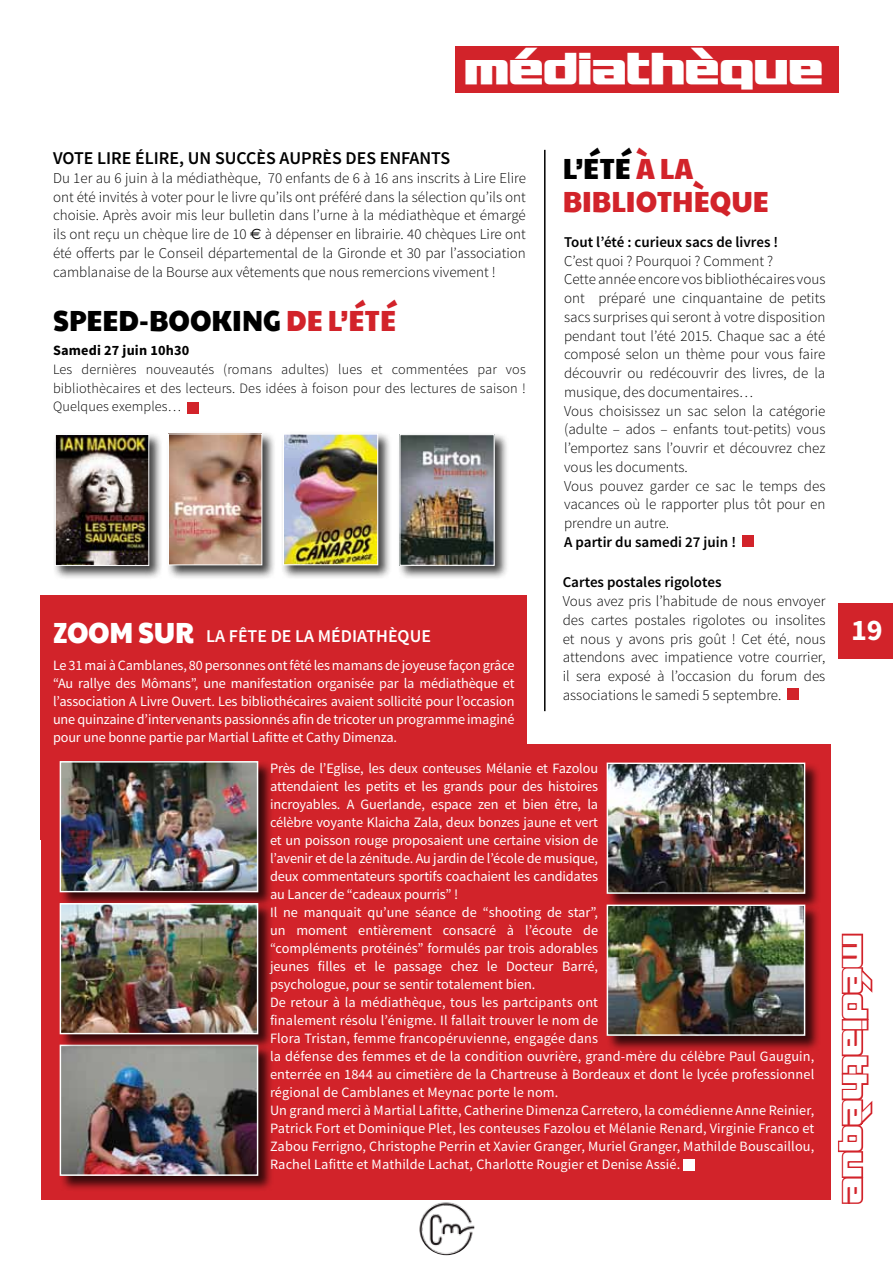
<style>
.page{position:relative;width:893px;height:1263px;background:#fff}
.page>*{position:absolute;margin:0;border:0;box-sizing:border-box;transform-origin:0 0}
.t1{font:700 42px "Interceptor";letter-spacing:.04em;color:#fff}
.t2{font:700 31.5px "Interceptor";letter-spacing:.03em;color:#fff}
.t3{font:700 30px "Source Sans Pro";color:#fff}
.t4{font:29.1px/32.4px "Paytone One";color:#d2232a;scale:.93 1}
.t5{font:29.1px "Paytone One";color:#000;scale:.93 1}
.t6{font:29.1px "Paytone One";letter-spacing:-.01em;color:#fff;scale:.93 1}
.t7{font:600 18px "Source Sans Pro";color:#000}
.t8{font:600 18px "Source Sans Pro";color:#fff}
.t9{font:300 15px/18.8px "Source Sans Pro";color:#000;text-align:justify}
.t10{font:600 15px "Source Sans Pro";color:#000}
.t11{font:14.25px/18px "Source Sans Pro";color:#fff}
.t12{font:300 14.25px/18.8px "Source Sans Pro";letter-spacing:.01em;color:#000;text-align:justify}
.t13{font:700 14.25px "Source Sans Pro";letter-spacing:.01em;color:#000}
.s1{color:#000}
.s2{font-family:"Euro Sans";font-weight:400}
.s3{color:#d2232a}
</style>
<div class="page">
<hr style="left:544px;top:150px;width:1px;height:561px;background:#000">
<div style="left:41px;top:595px;width:486px;height:245px;background:#d2232a"></div>
<div style="left:455px;top:47px;width:384px;height:46px;background:#d2232a"></div>
<div style="left:41px;top:744px;width:790px;height:455px;background:#d2232a"></div>
<div style="left:683px;top:1160px;width:12px;height:11px;background:#fff"></div>
<div style="left:839px;top:604px;width:54px;height:55px;background:#d2232a"></div>
<svg style="left:837px;top:933px;width:36px;height:271px"></svg>
<div style="left:187px;top:402px;width:12px;height:12px;background:#d2232a"></div>
<div style="left:742px;top:535px;width:11px;height:12px;background:#d2232a"></div>
<img style="left:419px;top:1199px;width:55px;height:56px;border-radius:28px">
<div style="left:606px;top:762px;width:215px;height:147px;background:#000;opacity:.75"></div>
<img style="left:609px;top:764px;width:194px;height:128px">
<div style="left:607px;top:762px;width:198px;height:132px;border:1px solid #fff"></div>
<div style="left:166px;top:431px;width:110px;height:149px;background:#000;opacity:.75"></div>
<img style="left:170px;top:435px;width:90px;height:128px">
<div style="left:168px;top:433px;width:94px;height:132px;border:1px solid #fff"></div>
<div style="left:281px;top:431px;width:111px;height:148px;background:#000;opacity:.75"></div>
<img style="left:285px;top:435px;width:91px;height:128px">
<div style="left:283px;top:433px;width:95px;height:132px;border:1px solid #fff"></div>
<div style="left:397px;top:432px;width:112px;height:148px;background:#000;opacity:.75"></div>
<img style="left:401px;top:436px;width:92px;height:128px">
<div style="left:399px;top:434px;width:96px;height:132px;border:1px solid #fff"></div>
<div style="left:53px;top:432px;width:110px;height:148px;background:#000;opacity:.75"></div>
<img style="left:57px;top:436px;width:90px;height:128px">
<div style="left:55px;top:434px;width:94px;height:132px;border:1px solid #fff"></div>
<div style="left:787px;top:688px;width:12px;height:12px;background:#d2232a"></div>
<div style="left:606px;top:904px;width:215px;height:147px;background:#000;opacity:.75"></div>
<img style="left:609px;top:906px;width:194px;height:128px">
<div style="left:607px;top:904px;width:198px;height:132px;border:1px solid #fff"></div>
<div style="left:59px;top:1044px;width:215px;height:147px;background:#000;opacity:.75"></div>
<img style="left:62px;top:1050px;width:194px;height:124px">
<div style="left:60px;top:1044px;width:198px;height:132px;border:1px solid #fff"></div>
<div style="left:59px;top:760px;width:215px;height:148px;background:#000;opacity:.75"></div>
<img style="left:62px;top:763px;width:194px;height:127px">
<div style="left:60px;top:761px;width:198px;height:131px;border:1px solid #fff"></div>
<div style="left:59px;top:902px;width:215px;height:148px;background:#000;opacity:.75"></div>
<img style="left:62px;top:905px;width:194px;height:127px">
<div style="left:60px;top:903px;width:198px;height:131px;border:1px solid #fff"></div>
<h1 class="t1" style="left:466px;top:41px;width:359px">médiathèque</h1>
<h3 class="t4" style="left:563px;top:153px;width:223px"><span class="s1">L’ÉTÉ</span> À LA<br>BIBLIOTHÈQUE</h3>
<p class="t7" style="left:53px;top:147px;width:389px">Vote lire élire, un succès auprès des enfants</p>
<p class="t9" style="left:53px;top:169px;width:474px">Du 1er au 6 juin à la médiathèque, 70 enfants de 6 à 16 ans inscrits à Lire Elire ont été invités à voter pour le livre qu’ils ont préféré dans la sélection qu’ils ont choisie. Après avoir mis leur bulletin dans l’urne à la médiathèque et émargé ils ont reçu un chèque lire de 10 <span class="s2">e</span> à dépenser en librairie. 40 chèques Lire ont été offerts par le Conseil départemental de la Gironde et 30 par l’association camblanaise de la Bourse aux vêtements que nous remercions vivement !</p>
<p class="t10" style="left:564px;top:232px;width:216px">Tout l’été : curieux sacs de livres !</p>
<p class="t9" style="left:564px;top:251px;width:263px;text-align:left">C’est quoi ? Pourquoi ? Comment ?<br>Cette année encore vos bibliothécaires vous ont préparé une cinquantaine de petits sacs surprises qui seront à votre disposition pendant tout l’été 2015. Chaque sac a été composé selon un thème pour vous faire découvrir ou redécouvrir des livres, de la musique, des documentaires…<br>Vous choisissez un sac selon la catégorie (adulte – ados – enfants tout-petits) vous l’emportez sans l’ouvrir et découvrez chez vous les documents.<br>Vous pouvez garder ce sac le temps des vacances où le rapporter plus tôt pour en prendre un autre.</p>
<p class="t10" style="left:564px;top:532px;width:173px">A partir du samedi 27 juin !</p>
<p class="t10" style="left:563px;top:573px;width:160px">Cartes postales rigolotes</p>
<p class="t9" style="left:563px;top:592px;width:264px">Vous avez pris l’habitude de nous envoyer des cartes postales rigolotes ou insolites et nous y avons pris goût ! Cet été, nous attendons avec impatience votre courrier, il sera exposé à l’occasion du forum des associations le samedi 5 septembre.</p>
<h3 class="t5" style="left:53px;top:297px;width:370px">SPEED-BOOKING <span class="s3">DE L’ÉTÉ</span></h3>
<p class="t13" style="left:53px;top:341px;width:138px">Samedi 27 juin 10h30</p>
<p class="t12" style="left:53px;top:360px;width:474px">Les dernières nouveautés (romans adultes) lues et commentées par vos bibliothècaires et des lecteurs. Des idées à foison pour des lectures de saison !<br>Quelques exemples…</p>
<p class="t8" style="left:206px;top:624px;width:224px">La fête de la m édiathèque</p>
<h3 class="t3" style="left:851px;top:611px;width:33px">19</h3>
<h3 class="t6" style="left:53px;top:609px;width:153px">ZOOM SUR</h3>
<p class="t11" style="left:53px;top:656px;width:463px;text-align:justify">Le 31 mai à Camblanes, 80 personnes ont fêté les mamans de joyeuse façon grâce “Au rallye des Mômans”, une manifestation organisée par la médiathèque et l’association A Livre Ouvert. Les bibliothécaires avaient sollicité pour l’occasion une quinzaine d’intervenants passionnés afin de tricoter un programme imaginé pour une bonne partie par Martial Lafitte et Cathy Dimenza.</p>
<p class="t11" style="left:270px;top:759px;width:546px">Près de l’Eglise, les deux conteuses Mélanie et Fazolou<br>attendaient les petits et les grands pour des histoires<br>incroyables. A Guerlande, espace zen et bien être, la<br>célèbre voyante Klaicha Zala, deux bonzes jaune et vert<br>et un poisson rouge proposaient une certaine vision de<br>l’avenir et de la zénitude. Au jardin de l’école de musique,<br>deux commentateurs sportifs coachaient les candidates<br>au Lancer de “cadeaux pourris” !<br>I l ne manquait qu’une séance de “shooting de star”,<br>un moment entièrement consacré à l’écoute de<br>“compléments protéinés” formulés par trois adorables<br>jeunes filles et le passage chez le Docteur Barré,<br>psychologue, pour se sentir totalement bien.<br>De retour à la médiathèque, tous les partcipants ont<br>finalement résolu l’énigme. I l fallait trouver le nom de<br>Flora Tristan, femme francopéruvienne, engagée dans<br>la défense des femmes et de la condition ouvrière, grand-mère du célèbre Paul Gauguin, enterrée en 1844 au cimetière de la Chartreuse à Bordeaux et dont le lycée professionnel régional de Camblanes et Meynac porte le nom.<br>U n grand merci à Martial Lafitte, Catherine Dimenza Carretero, la comédienne Anne Reinier, Patrick Fort et Dominique Plet, les conteuses Fazolou et Mélanie Renard, Virginie Franco et Zabou Ferrigno, Christophe Perrin et Xavier Granger, Muriel Granger, Mathilde Bouscaillou, Rachel Lafitte et Mathilde Lachat, Charlotte Rougier et Denise Assié.</p>
<h2 class="t2" style="left:876px;top:935px;width:270px;rotate:90deg">médiathèque</h2>
</div>
